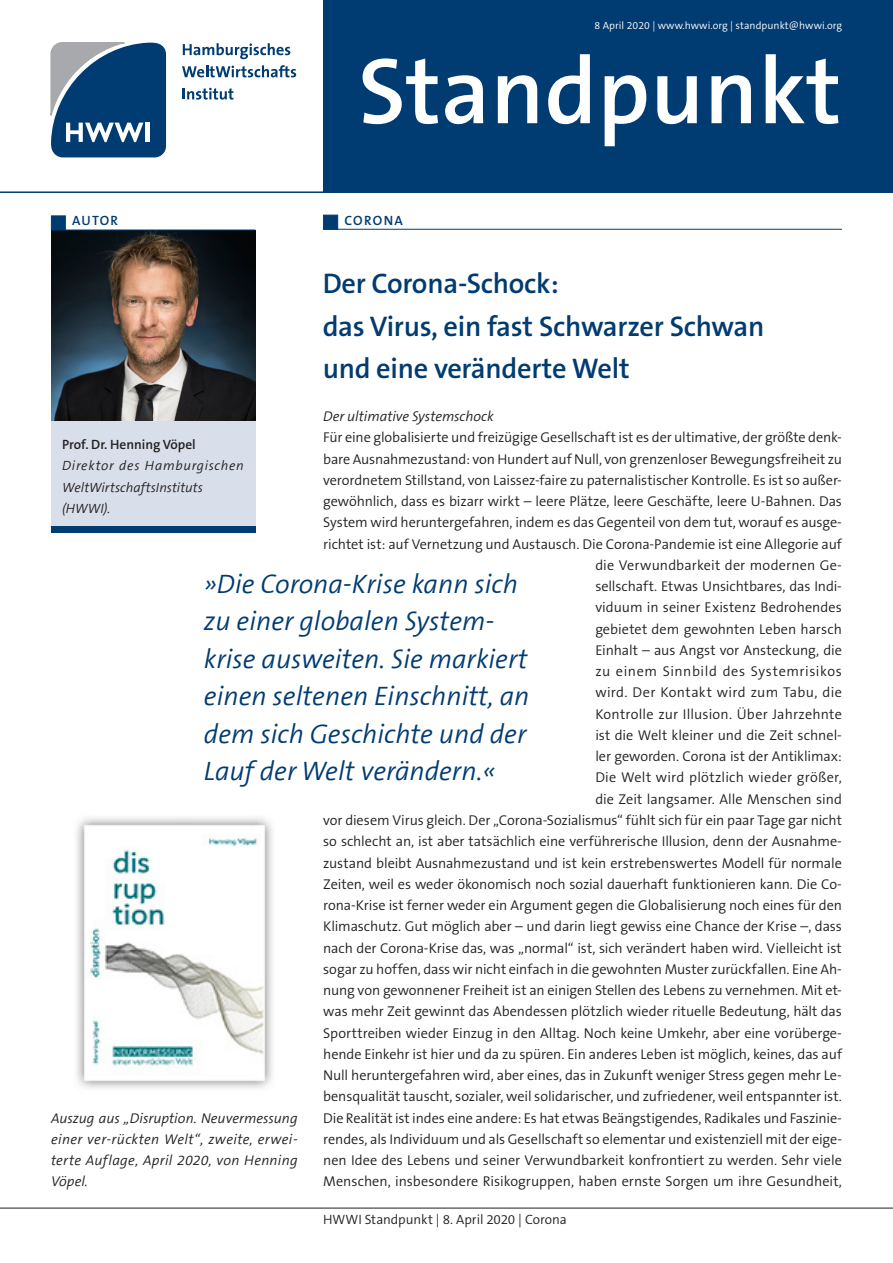
<style>
.page{position:relative;width:893px;height:1263px;background:#fff}
.page>*{position:absolute;margin:0;border:0;box-sizing:border-box;transform-origin:0 0}
.t1{font:600 94.5px "The Sans B6";color:#fff}
.t2{font:600 28.5px/42.5px "The Sans B6";letter-spacing:-.01em;color:#003b71}
.t3{font:italic 300 27px/37.5px "The Sans B4";color:#003b71}
.t4{font:300 14.25px/21.3px "The Sans B4";letter-spacing:-.005em;color:#231f20;text-align:right}
.t5{font:italic 300 14.25px/21.3px "The Sans B4";letter-spacing:.015em;color:#231f20;text-align:justify}
.t6{font:italic 300 14.25px "The Sans B4";letter-spacing:-.005em;color:#231f20}
.t7{font:italic 300 13.5px/21.3px "The Sans B4";letter-spacing:.01em;color:#231f20}
.t8{font:300 13.5px "The Sans B4";letter-spacing:-.005em;color:#231f20}
.t9{font:600 13.5px "The Sans B6";color:#231f20}
.t10{font:600 13.5px "The Sans B6";letter-spacing:.09em;color:#003b71}
.t11{font:300 10.5px "The Sans B4";letter-spacing:.005em;color:#fff}
</style>
<div class="page">
<div style="left:323px;top:0;width:570px;height:191px;background:#003b71"></div>
<svg style="left:183px;top:88px;width:50px;height:12px"></svg>
<svg style="left:182px;top:65px;width:114px;height:12px"></svg>
<svg style="left:183px;top:43px;width:107px;height:16px"></svg>
<svg style="left:50px;top:42px;width:116px;height:115px;background:#346089"></svg>
<hr style="left:0;top:191px;width:893px;height:2px;background:#003b71">
<hr style="left:0;top:1208px;width:893px;height:1px;background:#231f20">
<div style="left:323px;top:215px;width:15px;height:15px;background:#003b71;border:1px solid #003b71"></div>
<hr style="left:323px;top:229px;width:519px;height:1px;background:#003b71">
<div style="left:51px;top:399px;width:204px;height:128px;background:#d8dfeb"></div>
<div style="left:51px;top:526px;width:205px;height:7px;background:#003b71"></div>
<div style="left:51px;top:215px;width:15px;height:15px;background:#003b71;border:1px solid #003b71"></div>
<img style="left:51px;top:231px;width:204px;height:190px">
<hr style="left:51px;top:230px;width:204px;height:1px;background:#003b71">
<img style="left:76px;top:817px;width:197px;height:272px">
<p class="t11" style="left:595px;top:20px;width:249px">8 April 2020 | www.hwwi.org | standpunkt@hwwi.org</p>
<p class="t10" style="left:72px;top:213px;width:47px">AUTOR</p>
<h1 class="t1" style="left:358px;top:42px;width:485px">Standpunkt</h1>
<p class="t10" style="left:344px;top:213px;width:60px">CORONA</p>
<h2 class="t2" style="left:323px;top:264px;width:443px">Der Corona-Schock:<br>das Virus, ein fast Schwarzer Schwan und eine veränderte Welt</h2>
<p class="t6" style="left:323px;top:409px;width:172px">Der ultimative Systemschock</p>
<p class="t4" style="left:323px;top:427px;width:520px">Für eine globalisierte und freizügige Gesellschaft ist es der ultimative, der größte denk&shy;bare Ausnahmezustand: von Hundert auf Null, von grenzenloser Bewegungsfreiheit zu verordnetem Stillstand, von Laissez-faire zu paternalistischer Kontrolle. Es ist so außer&shy;gewöhnlich, dass es bizarr wirkt – leere Plätze, leere Geschäfte, leere U-Bahnen. Das System wird heruntergefahren, indem es das Gegenteil von dem tut, worauf es ausge&shy;richtet ist: auf Vernetzung und Austausch. Die Corona-Pandemie ist eine Allegorie auf die Verwundbarkeit der modernen Ge-<br>sellschaft. Etwas Unsichtbares, das Indi-<br>viduum in seiner Existenz Bedrohendes<br>gebietet dem gewohnten Leben harsch<br>Einhalt – aus Angst vor Ansteckung, die<br>zu einem Sinnbild des Systemrisikos<br>wird. Der Kontakt wird zum Tabu, die<br>Kontrolle zur Illusion. Über Jahrzehnte<br>ist die Welt kleiner und die Zeit schnel-<br>ler geworden. Corona ist der Antiklimax:<br>Die Welt wird plötzlich wieder größer,<br>die Zeit langsamer. Alle Menschen sind<br>vor diesem Virus gleich. Der „Corona-Sozialismus“ fühlt sich für ein paar Tage gar nicht so schlecht an, ist aber tatsächlich eine verführerische Illusion, denn der Ausnahme&shy;zustand bleibt Ausnahmezustand und ist kein erstrebenswertes Modell für normale Zeiten, weil es weder ökonomisch noch sozial dauerhaft funktionieren kann. Die Co&shy;rona-Krise ist ferner weder ein Argument gegen die Globalisierung noch eines für den Klimaschutz. Gut möglich aber – und darin liegt gewiss eine Chance der Krise –, dass nach der Corona-Krise das, was „normal“ ist, sich verändert haben wird. Vielleicht ist sogar zu hoffen, dass wir nicht einfach in die gewohnten Muster zurückfallen. Eine Ah&shy;nung von gewonnener Freiheit ist an einigen Stellen des Lebens zu vernehmen. Mit et&shy;was mehr Zeit gewinnt das Abendessen plötzlich wieder rituelle Bedeutung, hält das Sporttreiben wieder Einzug in den Alltag. Noch keine Umkehr, aber eine vorüberge&shy;hende Einkehr ist hier und da zu spüren. Ein anderes Leben ist möglich, keines, das auf Null heruntergefahren wird, aber eines, das in Zukunft weniger Stress gegen mehr Le&shy;bensqualität tauscht, sozialer, weil solidarischer, und zufriedener, weil entspannter ist.<br>Die Realität ist indes eine andere: Es hat etwas Beängstigendes, Radikales und Faszinie&shy;rendes, als Individuum und als Gesellschaft so elementar und existenziell mit der eige&shy;nen Idee des Lebens und seiner Verwundbarkeit konfrontiert zu werden. Sehr viele Menschen, insbesondere Risikogruppen, haben ernste Sorgen um ihre Gesundheit,</p>
<p class="t9" style="left:62px;top:437px;width:135px">Prof. Dr. Henning Vöpel</p>
<p class="t7" style="left:62px;top:456px;width:183px">Direktor des Hamburgischen<br>WeltWirtschaftsInstituts (HWWI).</p>
<h3 class="t3" style="left:204px;top:566px;width:327px">»Die Corona-Krise kann sich zu einer globalen System&shy;krise ausweiten. Sie markiert einen seltenen Einschnitt, an dem sich Geschichte und der<br>Lauf der Welt verändern.«</h3>
<p class="t5" style="left:51px;top:1108px;width:248px">Auszug aus „Disruption. Neuvermessung einer ver-rückten Welt“, zweite, erwei&shy;terte Auflage, April 2020, von Henning Vöpel.</p>
<p class="t8" style="left:323px;top:1212px;width:245px">HWWI Standpunkt | 8. April 2020 | Corona</p>
</div>
